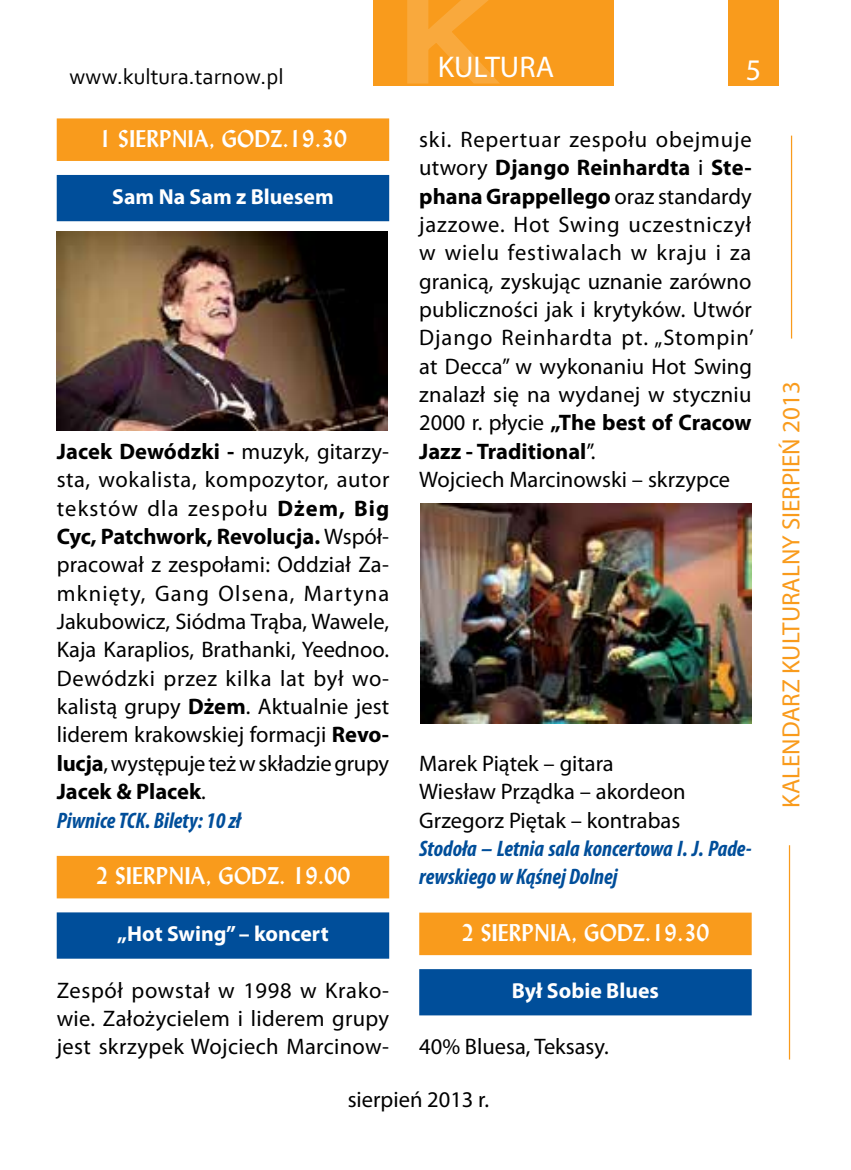
<style>
.page{position:relative;width:851px;height:1170px;background:#fff}
.page>*{position:absolute;margin:0;border:0;box-sizing:border-box;transform-origin:0 0}
.t1{font:30px "Myriad Pro";color:#fff}
.t2{font:25px "Myriad Pro";color:#f99b1c}
.t3{font:22.5px/28.2px "Myriad Pro";letter-spacing:.005em;color:#000}
.t4{font:700 22.5px "Lydian PL";color:#fff}
.t5{font:italic 700 condensed 22.5px/28.2px "Myriad Pro";color:#004e9a}
.t6{font:22.5px "Corbel";color:#000}
.t7{font:700 21.75px "Myriad Pro";color:#fff}
.s1{font-weight:700}
.s2{font-weight:700;font-style:italic;font-stretch:condensed;color:#004e9a}
</style>
<div class="page">
<div style="left:373px;top:0;width:241px;height:85px;background:#f99b1c"></div>
<svg style="left:404px;top:0;width:164px;height:86px"></svg>
<div style="left:728px;top:0;width:50px;height:85px;background:#f99b1c"></div>
<hr style="left:790px;top:136px;width:2px;height:202px;background:#f99b1c">
<hr style="left:788px;top:845px;width:2px;height:214px;background:#f99b1c">
<div style="left:57px;top:118px;width:332px;height:43px;background:#f99b1c"></div>
<div style="left:57px;top:175px;width:332px;height:46px;background:#004e9a"></div>
<div style="left:57px;top:855px;width:332px;height:43px;background:#f99b1c"></div>
<div style="left:57px;top:912px;width:332px;height:46px;background:#004e9a"></div>
<div style="left:419px;top:912px;width:332px;height:43px;background:#f99b1c"></div>
<div style="left:419px;top:969px;width:332px;height:46px;background:#004e9a"></div>
<img style="left:57px;top:232px;width:330px;height:198px">
<img style="left:420px;top:503px;width:331px;height:220px">
<p class="t6" style="left:70px;top:62px;width:215px">www.kultura.tarnow.pl</p>
<p class="t4" style="left:99px;top:124px;width:249px">1 SIERPNIA, GODZ.19.30</p>
<p class="t7" style="left:112px;top:182px;width:223px">Sam Na Sam z Bluesem</p>
<p class="t3" style="left:57px;top:436px;width:334px"><span class="s1">Jacek Dewódzki -</span> muzyk, gitarzy&shy;sta, wokalista, kompozytor, autor tekstów dla zespołu <span class="s1">Dżem, Big<br>Cyc, Patchwork, Revolucja.</span> Współ&shy;pracował z zespołami: Oddział Za&shy;mknięty, Gang Olsena, Martyna<br>Jakubowicz, Siódma Trąba, Wawele,<br>Kaja Karaplios, Brathanki, Yeednoo.<br>Dewódzki przez kilka lat był wo&shy;kalistą grupy <span class="s1">Dżem</span>. Aktualnie jest liderem krakowskiej formacji <span class="s1">Revo&shy;lucja</span>, występuje też w składzie grupy<br><span class="s1">Jacek &amp; Placek</span>.<br><span class="s2">Piwnice TCK. Bilety: 10 zł</span></p>
<p class="t4" style="left:96px;top:861px;width:256px">2 SIERPNIA, GODZ. 19.00</p>
<p class="t7" style="left:117px;top:919px;width:213px">„Hot Swing” – koncert</p>
<p class="t3" style="left:57px;top:975px;width:334px;text-align:justify">Zespół powstał w 1998 w Krako&shy;wie. Założycielem i liderem grupy jest skrzypek Wojciech Marcinow-</p>
<h1 class="t1" style="left:437px;top:48px;width:118px">KULTURA</h1>
<h1 class="t1" style="left:745px;top:51px;width:17px">5</h1>
<p class="t3" style="left:419px;top:125px;width:336px">ski. Repertuar zespołu obejmuje utwory <span class="s1">Django Reinhardta</span> i <span class="s1">Ste&shy;phana Grappellego</span> oraz standardy jazzowe. Hot Swing uczestniczył w wielu festiwalach w kraju i za granicą, zyskując uznanie zarówno publiczności jak i krytyków. Utwór<br>Django Reinhardta pt. „Stompin’ at Decca” w wykonaniu Hot Swing znalazł się na wydanej w styczniu<br>2000 r. płycie <span class="s1">„The best of Cracow<br>Jazz - Traditional</span>”.<br>Wojciech Marcinowski – skrzypce</p>
<p class="t3" style="left:419px;top:748px;width:268px">Marek Piątek – gitara<br>Wiesław Prządka – akordeon<br>Grzegorz Piętak – kontrabas</p>
<p class="t5" style="left:419px;top:833px;width:334px">Stodoła – Letnia sala koncertowa I. J. Pade&shy;rewskiego w Kąśnej Dolnej</p>
<p class="t4" style="left:461px;top:918px;width:249px">2 SIERPNIA, GODZ.19.30</p>
<p class="t7" style="left:512px;top:976px;width:149px">Był Sobie Blues</p>
<p class="t3" style="left:419px;top:1032px;width:191px">40% Bluesa, Teksasy.</p>
<p class="t3" style="left:347px;top:1085px;width:143px">sierpień 2013 r.</p>
<p class="t2" style="left:775px;top:807px;width:428px;rotate:-90deg">KALENDARZ KULTURALNY SIERPIEŃ 2013</p>
</div>
